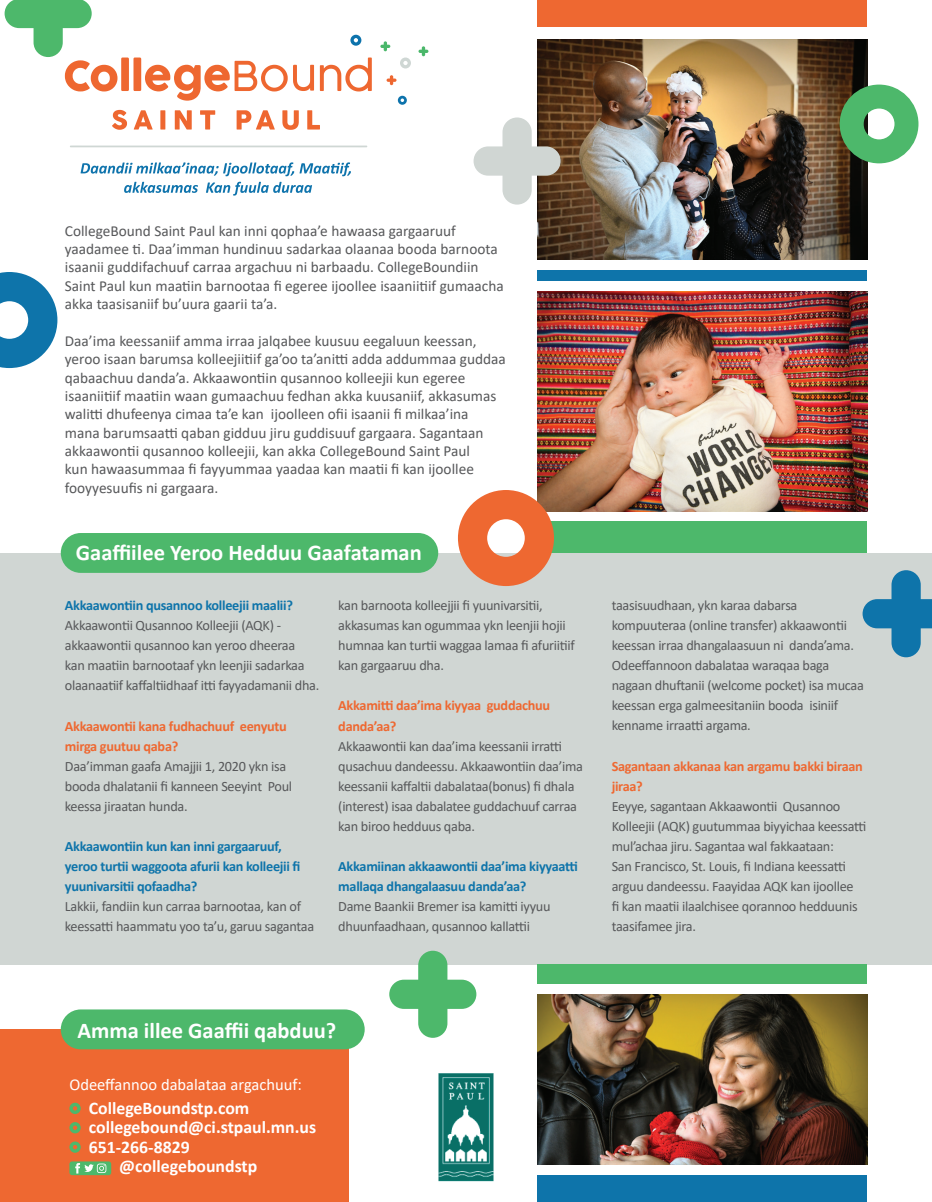
<style>
.page{position:relative;width:932px;height:1202px;background:#fff}
.page>*{position:absolute;margin:0;border:0;box-sizing:border-box;transform-origin:0 0}
.t1{font:700 22.5px "Calibri";color:#fff}
.t2{font:700 17.7px "Calibri";color:#fff}
.t3{font:16.5px "Calibri";color:#fff}
.t4{font:15.3px/18.3px "Calibri";color:#57585a}
.t5{font:14.25px/20.1px "Calibri";letter-spacing:-.02em;color:#57585a}
.t6{font:700 14.25px/20.1px "Calibri";letter-spacing:-.02em;color:#0e74aa}
.t7{font:700 14.25px/20.1px "Calibri";letter-spacing:-.02em;color:#ee6831}
</style>
<div class="page">
<div style="left:0;top:553px;width:932px;height:411px;background:#d0d6d3"></div>
<img style="left:537px;top:40px;width:330px;height:220px">
<img style="left:537px;top:291px;width:330px;height:220px">
<img style="left:537px;top:994px;width:330px;height:170px">
<div style="left:537px;top:0;width:330px;height:26px;background:#ee6831"></div>
<div style="left:537px;top:521px;width:330px;height:32px;background:#4db86b"></div>
<div style="left:537px;top:964px;width:330px;height:20px;background:#4db86b"></div>
<div style="left:537px;top:270px;width:330px;height:10px;background:#0e74aa"></div>
<div style="left:0;top:1029px;width:348px;height:173px;background:#ee6831"></div>
<svg style="left:69px;top:1102px;width:12px;height:12px"></svg>
<svg style="left:69px;top:1122px;width:12px;height:11px"></svg>
<svg style="left:69px;top:1141px;width:12px;height:11px"></svg>
<div style="left:69px;top:1161px;width:42px;height:14px;background:#4db86b;border-radius:3px"></div>
<svg style="left:75px;top:1163px;width:31px;height:10px"></svg>
<img style="left:439px;top:1073px;width:54px;height:108px">
<div style="left:537px;top:1175px;width:330px;height:26px;background:#0e74aa"></div>
<div style="left:61px;top:1009px;width:303px;height:40px;background:#4db86b;border-radius:20px"></div>
<div style="left:61px;top:533px;width:377px;height:40px;background:#4db86b;border-radius:20px"></div>
<svg style="left:320px;top:58px;width:52px;height:33px"></svg>
<svg style="left:112px;top:110px;width:15px;height:20px"></svg>
<svg style="left:134px;top:110px;width:19px;height:19px"></svg>
<svg style="left:160px;top:110px;width:5px;height:19px"></svg>
<svg style="left:175px;top:110px;width:17px;height:19px"></svg>
<svg style="left:200px;top:110px;width:15px;height:19px"></svg>
<svg style="left:236px;top:110px;width:39px;height:19px"></svg>
<svg style="left:282px;top:110px;width:17px;height:20px"></svg>
<svg style="left:307px;top:110px;width:13px;height:19px"></svg>
<svg style="left:70px;top:145px;width:297px;height:2px"></svg>
<svg style="left:398px;top:96px;width:9px;height:9px"></svg>
<svg style="left:400px;top:58px;width:11px;height:10px"></svg>
<svg style="left:350px;top:35px;width:11px;height:11px"></svg>
<svg style="left:383px;top:41px;width:4px;height:10px"></svg>
<svg style="left:380px;top:45px;width:10px;height:3px"></svg>
<svg style="left:390px;top:75px;width:3px;height:10px"></svg>
<svg style="left:386px;top:78px;width:10px;height:4px"></svg>
<svg style="left:418px;top:46px;width:10px;height:10px"></svg>
<svg style="left:81px;top:162px;width:270px;height:14px"></svg>
<svg style="left:124px;top:182px;width:74px;height:11px"></svg>
<svg style="left:206px;top:182px;width:106px;height:14px"></svg>
<svg style="left:839px;top:85px;width:79px;height:78px"></svg>
<svg style="left:0;top:272px;width:57px;height:96px"></svg>
<svg style="left:5px;top:0;width:309px;height:101px"></svg>
<svg style="left:862px;top:570px;width:70px;height:87px"></svg>
<svg style="left:473px;top:117px;width:87px;height:88px"></svg>
<svg style="left:458px;top:490px;width:96px;height:96px"></svg>
<svg style="left:389px;top:950px;width:87px;height:87px"></svg>
<p class="t4" style="left:65px;top:221px;width:440px">CollegeBound Saint Paul kan inni qophaa’e hawaasa gargaaruuf yaadamee ti. Daa’imman hundinuu sadarkaa olaanaa booda barnoota isaanii guddifachuuf carraa argachuu ni barbaadu. CollegeBoundiin Saint Paul kun maatiin barnootaa fi egeree ijoollee isaaniitiif gumaacha akka taasisaniif bu’uura gaarii ta’a.</p>
<p class="t4" style="left:65px;top:331px;width:442px">Daa’ima keessaniif amma irraa jalqabee kuusuu eegaluun keessan, yeroo isaan barumsa kolleejiitiif ga’oo ta’anitti adda addummaa guddaa qabaachuu danda’a. Akkaawontiin qusannoo kolleejii kun egeree isaaniitiif maatiin waan gumaachuu fedhan akka kuusaniif, akkasumas walitti dhufeenya cimaa ta’e kan ijoolleen ofii isaanii fi milkaa’ina mana barumsaatti qaban gidduu jiru guddisuuf gargaara. Sagantaan akkaawontii qusannoo kolleejii, kan akka CollegeBound Saint Paul<br>kun hawaasummaa fi fayyummaa yaadaa kan maatii fi kan ijoollee fooyyesuufis ni gargaara.</p>
<h1 class="t1" style="left:76px;top:536px;width:347px">Gaaffiilee Yeroo Hedduu Gaafataman</h1>
<p class="t6" style="left:65px;top:595px;width:229px">Akkaawontiin qusannoo kolleejii maalii?</p>
<p class="t5" style="left:65px;top:615px;width:256px">Akkaawontii Qusannoo Kolleejii (AQK) - akkaawontii qusannoo kan yeroo dheeraa<br>kan maatiin barnootaaf ykn leenjii sadarkaa olaanaatiif kaffaltiidhaaf itti fayyadamanii dha.</p>
<p class="t7" style="left:65px;top:715px;width:223px">Akkaawontii kana fudhachuuf eenyutu mirga guutuu qaba?</p>
<p class="t5" style="left:65px;top:755px;width:229px">Daa’imman gaafa Amajjii 1, 2020 ykn isa booda dhalatanii fi kanneen Seeyint Poul keessa jiraatan hunda.</p>
<p class="t6" style="left:65px;top:836px;width:237px">Akkaawontiin kun kan inni gargaaruuf, yeroo turtii waggoota afurii kan kolleejii fi yuunivarsitii qofaadha?</p>
<p class="t5" style="left:65px;top:896px;width:251px">Lakkii, fandiin kun carraa barnootaa, kan of keessatti haammatu yoo ta’u, garuu sagantaa</p>
<p class="t5" style="left:338px;top:595px;width:238px">kan barnoota kolleejjii fi yuunivarsitii, akkasumas kan ogummaa ykn leenjii hojii humnaa kan turtii waggaa lamaa fi afuriitiif kan gargaaruu dha.</p>
<p class="t7" style="left:338px;top:695px;width:213px">Akkamitti daa’ima kiyyaa guddachuu danda’aa?</p>
<p class="t5" style="left:338px;top:735px;width:246px">Akkaawontii kan daa’ima keessanii irratti qusachuu dandeessu. Akkaawontiin daa’ima keessanii kaffaltii dabalataa(bonus) fi dhala (interest) isaa dabalatee guddachuuf carraa kan biroo hedduus qaba.</p>
<p class="t6" style="left:338px;top:856px;width:241px">Akkamiinan akkaawontii daa’ima kiyyaatti mallaqa dhangalaasuu danda’aa?</p>
<p class="t5" style="left:338px;top:896px;width:214px">Dame Baankii Bremer isa kamitti iyyuu dhuunfaadhaan, qusannoo kallattii</p>
<p class="t5" style="left:611px;top:595px;width:254px">taasisuudhaan, ykn karaa dabarsa kompuuteraa (online transfer) akkaawontii keessan irraa dhangalaasuun ni danda’ama.<br>Odeeffannoon dabalataa waraqaa baga nagaan dhuftanii (welcome pocket) isa mucaa keessan erga galmeesitaniin booda isiniif kenname irraatti argama.</p>
<p class="t7" style="left:611px;top:755px;width:253px">Sagantaan akkanaa kan argamu bakki biraan jiraa?</p>
<p class="t5" style="left:611px;top:795px;width:256px">Eeyye, sagantaan Akkaawontii Qusannoo Kolleejii (AQK) guutummaa biyyichaa keessatti mul’achaa jiru. Sagantaa wal fakkaataan:<br>San Francisco, St. Louis, fi Indiana keessatti arguu dandeessu. Faayidaa AQK kan ijoollee<br>fi kan maatii ilaalchisee qorannoo hedduunis taasifamee jira.</p>
<h1 class="t1" style="left:77px;top:1014px;width:260px">Amma illee Gaaffii qabduu?</h1>
<p class="t3" style="left:69px;top:1073px;width:234px">Odeeffannoo dabalataa argachuuf:</p>
<p class="t2" style="left:89px;top:1095px;width:162px">CollegeBoundstp.com</p>
<p class="t2" style="left:89px;top:1115px;width:229px">collegebound@ci.stpaul.mn.us</p>
<p class="t2" style="left:89px;top:1134px;width:102px">651-266-8829</p>
<p class="t2" style="left:119px;top:1153px;width:140px">@collegeboundstp</p>
</div>
